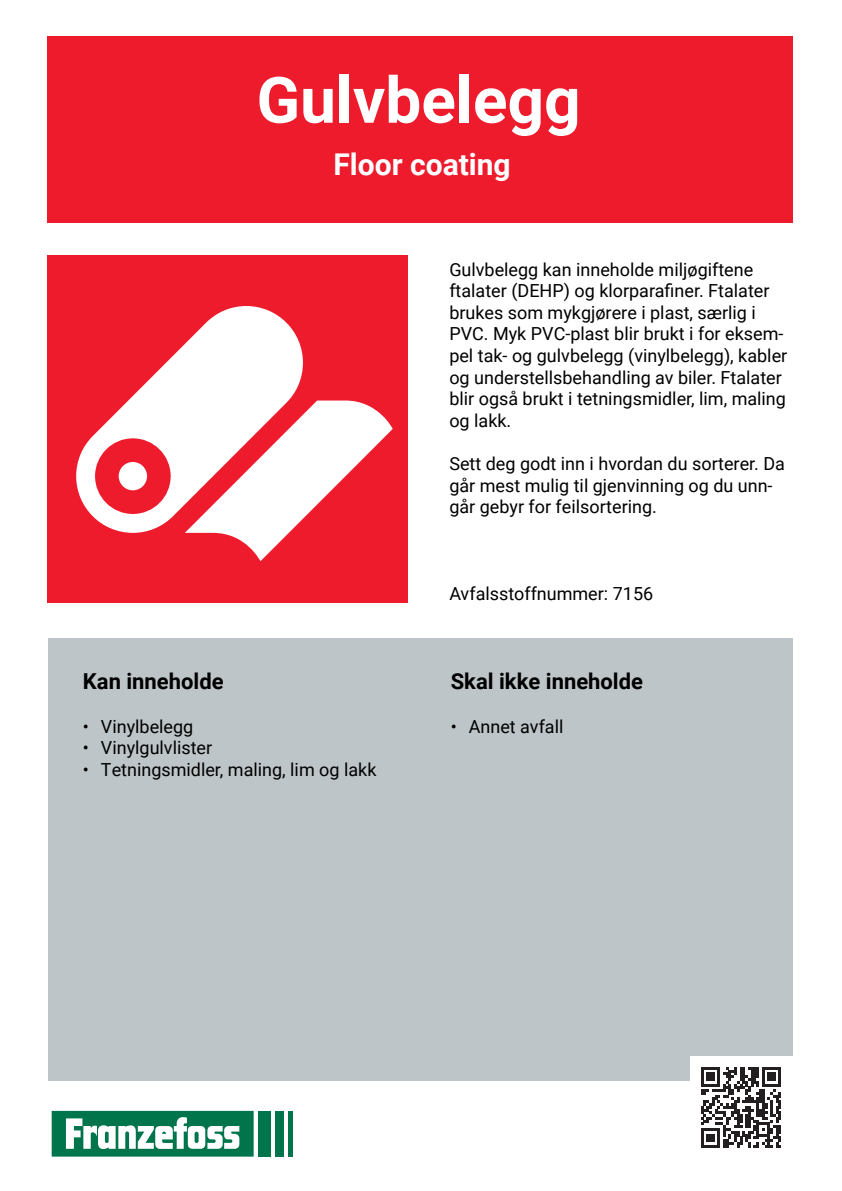
<style>
.page{position:relative;width:842px;height:1191px;background:#fff}
.page>*{position:absolute;margin:0;border:0;box-sizing:border-box;transform-origin:0 0}
.t1{font:700 64px "Roboto";color:#fff}
.t2{font:700 30px "Roboto";color:#fff}
.t3{font:700 22px "Roboto";color:#000}
.t4{font:18px/21.6px "Roboto";color:#000}
</style>
<div class="page">
<div style="left:48px;top:638px;width:744px;height:442px;background:#bec5c8"></div>
<svg style="left:52px;top:1110px;width:202px;height:46px"></svg>
<div style="left:258px;top:1110px;width:13px;height:46px;background:#00754b"></div>
<div style="left:275px;top:1110px;width:9px;height:46px;background:#00754b"></div>
<hr style="left:288px;top:1110px;width:4px;height:46px;background:#00754b">
<div style="left:690px;top:1056px;width:102px;height:102px;background:#fff"></div>
<svg style="left:701px;top:1067px;width:80px;height:80px"></svg>
<div style="left:47px;top:255px;width:360px;height:347px;background:#ee1b2d"></div>
<svg style="left:217px;top:400px;width:176px;height:161px"></svg>
<svg style="left:76px;top:306px;width:227px;height:227px;fill:#fff"></svg>
<div style="left:119px;top:462px;width:28px;height:28px;background:#fff;border-radius:50%"></div>
<div style="left:47px;top:36px;width:745px;height:187px;background:#ee1b2d"></div>
<p class="t1" style="left:257px;top:55px;width:326px">Gulvbelegg</p>
<p class="t2" style="left:333px;top:143px;width:179px">Floor coating</p>
<p class="t4" style="left:449px;top:258px;width:339px">Gulvbelegg kan inneholde miljøgiftene ftalater (DEHP) og klorparafiner. Ftalater brukes som mykgjørere i plast, særlig i PVC. Myk PVC-plast blir brukt i for eksem&shy;pel tak- og gulvbelegg (vinylbelegg), kabler og understellsbehandling av biler. Ftalater blir også brukt i tetningsmidler, lim, maling og lakk.</p>
<p class="t4" style="left:449px;top:452px;width:337px">Sett deg godt inn i hvordan du sorterer. Da går mest mulig til gjenvinning og du unn&shy;går gebyr for feilsortering.</p>
<p class="t3" style="left:83px;top:666px;width:142px">Kan inneholde</p>
<p class="t4" style="left:83px;top:715px;width:112px">• Vinylbelegg</p>
<p class="t4" style="left:83px;top:736px;width:131px">• Vinylgulvlister</p>
<p class="t4" style="left:83px;top:758px;width:295px">• Tetningsmidler, maling, lim og lakk</p>
<p class="t4" style="left:449px;top:582px;width:205px">Avfalsstoffnummer: 7156</p>
<p class="t3" style="left:451px;top:666px;width:194px">Skal ikke inneholde</p>
<p class="t4" style="left:451px;top:715px;width:114px">• Annet avfall</p>
</div>
